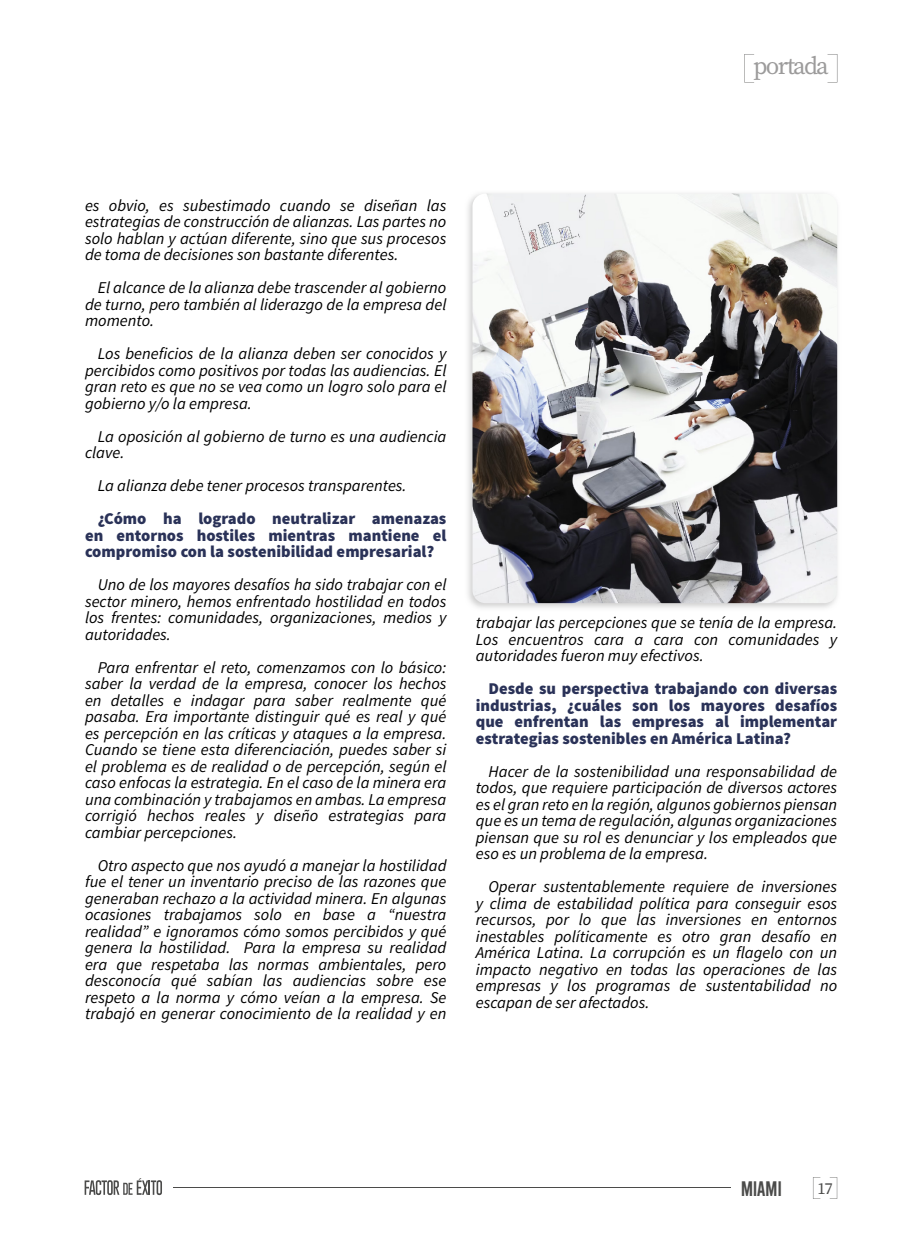
<style>
.page{position:relative;width:918px;height:1242px;background:#fff}
.page>*{position:absolute;margin:0;border:0;box-sizing:border-box;transform-origin:0 0}
.t1{font:24.75px "Source Serif Pro";letter-spacing:-.07em;color:#9c9b9b}
.t2{font:21px "Bebas";letter-spacing:-.025em;color:#4b4b4a}
.t3{font:italic 16.5px/16.5px "Source Sans Pro";color:#000;text-align:justify}
.t4{font:900 16.5px/16.5px "Source Sans Pro";color:#2a3258;text-align:justify}
.t5{font:16.5px "Source Serif Pro";color:#4b4b4a}
</style>
<div class="page">
<img style="left:472px;top:194px;width:365px;height:409px">
<svg style="left:744px;top:54px;width:10px;height:29px"></svg>
<svg style="left:828px;top:54px;width:9px;height:29px"></svg>
<hr style="left:173px;top:1188px;width:557px;height:1px;background:#4b4b4a">
<svg style="left:85px;top:1178px;width:77px;height:17px"></svg>
<svg style="left:813px;top:1177px;width:7px;height:22px"></svg>
<svg style="left:830px;top:1177px;width:7px;height:22px"></svg>
<h1 class="t1" style="left:753px;top:49px;width:77px">portada</h1>
<p class="t3" style="left:85px;top:197px;width:363px">es obvio, es subestimado cuando se diseñan las estrategias de construcción de alianzas. Las partes no solo hablan y actúan diferente, sino que sus procesos de toma de decisiones son bastante diferentes.</p>
<p class="t3" style="left:85px;top:279px;width:363px;text-indent:13px">El alcance de la alianza debe trascender al gobierno de turno, pero también al liderazgo de la empresa del momento.</p>
<p class="t3" style="left:85px;top:345px;width:363px;text-indent:13px">Los beneficios de la alianza deben ser conocidos y percibidos como positivos por todas las audiencias. El gran reto es que no se vea como un logro solo para el gobierno y/o la empresa.</p>
<p class="t3" style="left:85px;top:428px;width:363px;text-indent:13px">La oposición al gobierno de turno es una audiencia clave.</p>
<p class="t3" style="left:98px;top:477px;width:310px">La alianza debe tener procesos transparentes.</p>
<p class="t4" style="left:85px;top:511px;width:363px;text-indent:13px">¿Cómo ha logrado neutralizar amenazas en entornos hostiles mientras mantiene el compromiso con la sostenibilidad empresarial?</p>
<p class="t3" style="left:85px;top:576px;width:363px;text-indent:13px">Uno de los mayores desafíos ha sido trabajar con el sector minero, hemos enfrentado hostilidad en todos los frentes: comunidades, organizaciones, medios y autoridades.</p>
<p class="t3" style="left:85px;top:659px;width:363px;text-indent:13px">Para enfrentar el reto, comenzamos con lo básico: saber la verdad de la empresa, conocer los hechos en detalles e indagar para saber realmente qué pasaba. Era importante distinguir qué es real y qué es percepción en las críticas y ataques a la empresa.<br>Cuando se tiene esta diferenciación, puedes saber si el problema es de realidad o de percepción, según el caso enfocas la estrategia. En el caso de la minera era una combinación y trabajamos en ambas. La empresa corrigió hechos reales y diseño estrategias para cambiar percepciones.</p>
<p class="t3" style="left:85px;top:857px;width:363px;text-indent:13px">Otro aspecto que nos ayudó a manejar la hostilidad fue el tener un inventario preciso de las razones que generaban rechazo a la actividad minera. En algunas ocasiones trabajamos solo en base a “nuestra realidad” e ignoramos cómo somos percibidos y qué genera la hostilidad. Para la empresa su realidad era que respetaba las normas ambientales, pero desconocía qué sabían las audiencias sobre ese respeto a la norma y cómo veían a la empresa. Se trabajó en generar conocimiento de la realidad y en</p>
<p class="t3" style="left:476px;top:615px;width:363px">trabajar las percepciones que se tenía de la empresa.<br>Los encuentros cara a cara con comunidades y autoridades fueron muy efectivos.</p>
<p class="t4" style="left:476px;top:681px;width:363px;text-indent:13px">Desde su perspectiva trabajando con diversas industrias, ¿cuáles son los mayores desafíos que enfrentan las empresas al implementar estrategias sostenibles en América Latina?</p>
<p class="t3" style="left:476px;top:763px;width:363px;text-indent:13px">Hacer de la sostenibilidad una responsabilidad de todos, que requiere participación de diversos actores es el gran reto en la región, algunos gobiernos piensan que es un tema de regulación, algunas organizaciones piensan que su rol es denunciar y los empleados que eso es un problema de la empresa.</p>
<p class="t3" style="left:476px;top:879px;width:363px;text-indent:13px">Operar sustentablemente requiere de inversiones y clima de estabilidad política para conseguir esos recursos, por lo que las inversiones en entornos inestables políticamente es otro gran desafío en América Latina. La corrupción es un flagelo con un impacto negativo en todas las operaciones de las empresas y los programas de sustentabilidad no escapan de ser afectados.</p>
<p class="t2" style="left:741px;top:1178px;width:43px">MIAMI</p>
<p class="t5" style="left:817px;top:1177px;width:17px">17</p>
</div>
